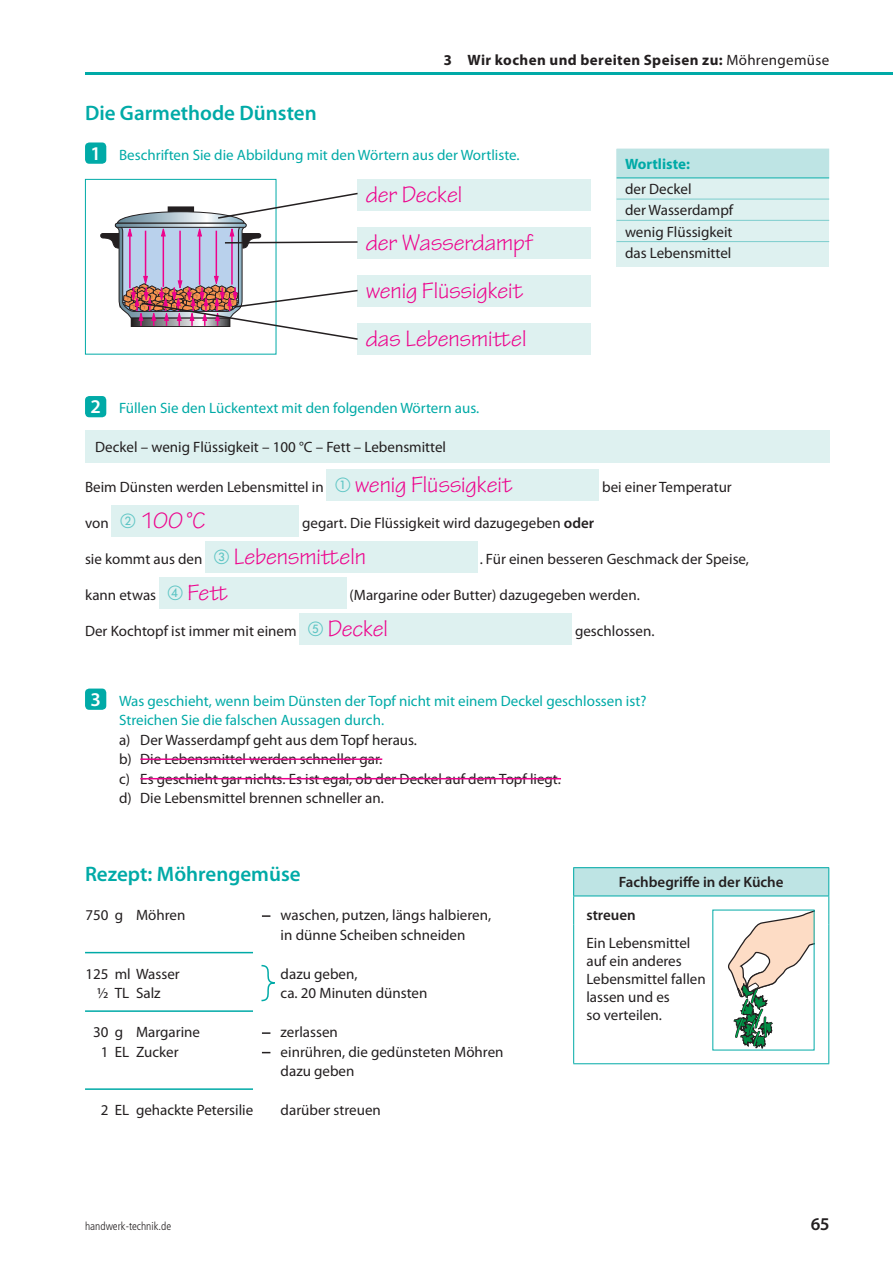
<style>
.page{position:relative;width:893px;height:1263px;background:#fff}
.page>*{position:absolute;margin:0;border:0;box-sizing:border-box;transform-origin:0 0}
.t1{font:24px/47.8px "Tekton Pro";letter-spacing:-.005em;color:#ed028c}
.t2{font:600 21px "Myriad Pro";color:#00aaa7}
.t3{font:600 18px "Myriad Pro";color:#231f20}
.t4{font:15px/19.5px "Myriad Pro";color:#231f20}
.t5{font:15px/19.5px "Myriad Pro";color:#00aaa7}
.t6{font:700 15px "Myriad Pro";letter-spacing:.025em;color:#231f20}
.t7{font:600 15px/32.5px "Myriad Pro";color:#231f20}
.t8{font:700 15px "Myriad Pro";color:#00aaa7}
.t9{font:300 condensed 11.25px "Frutiger LT Std";color:#231f20}
.s1{font-weight:400}
.s2{font-weight:600;font-size:19.5px;color:#fff}
.s3{font-family:"Tekton Pro";font-size:24px;color:#ed028c}
.s4{font-family:"Myriad Pro";font-size:15px;color:#231f20}
.s5{color:#5dc5c4}
.s6{font-weight:600}
</style>
<div class="page">
<hr style="left:85px;top:72px;width:808px;height:2px;background:#00aaa7">
<div style="left:85px;top:430px;width:744px;height:32px;background:#def1f0"></div>
<div style="left:327px;top:469px;width:272px;height:32px;background:#def1f0"></div>
<div style="left:112px;top:505px;width:187px;height:32px;background:#def1f0"></div>
<div style="left:206px;top:541px;width:272px;height:32px;background:#def1f0"></div>
<div style="left:159px;top:577px;width:187px;height:32px;background:#def1f0"></div>
<div style="left:300px;top:613px;width:272px;height:32px;background:#def1f0"></div>
<hr style="left:140px;top:758px;width:242px;height:2px;background:#ed028c">
<hr style="left:140px;top:778px;width:421px;height:1px;background:#ed028c">
<hr style="left:85px;top:952px;width:168px;height:1px;background:#00aaa7">
<hr style="left:85px;top:1010px;width:168px;height:2px;background:#00aaa7">
<hr style="left:85px;top:1088px;width:168px;height:2px;background:#00aaa7">
<div style="left:85px;top:142px;width:21px;height:22px;background:#00aaa7;border-radius:4px"></div>
<div style="left:85px;top:396px;width:21px;height:21px;background:#00aaa7;border-radius:4px"></div>
<div style="left:85px;top:688px;width:21px;height:22px;background:#00aaa7;border-radius:4px"></div>
<svg style="left:262px;top:915px;width:8px;height:2px"></svg>
<svg style="left:261px;top:964px;width:14px;height:38px"></svg>
<svg style="left:262px;top:1032px;width:8px;height:2px"></svg>
<div style="left:617px;top:149px;width:212px;height:117px;background:#def1f0"></div>
<div style="left:617px;top:149px;width:212px;height:28px;background:#bee4e4"></div>
<hr style="left:617px;top:177px;width:212px;height:1px;background:#00aaa7">
<hr style="left:617px;top:199px;width:212px;height:1px;background:#7bcdcd">
<hr style="left:617px;top:220px;width:212px;height:1px;background:#7bcdcd">
<hr style="left:617px;top:241px;width:212px;height:1px;background:#7bcdcd">
<div style="left:85px;top:179px;width:191px;height:175px;border:1px solid #00aaa7"></div>
<div style="left:357px;top:179px;width:234px;height:32px;background:#def1f0"></div>
<div style="left:357px;top:227px;width:234px;height:32px;background:#def1f0"></div>
<div style="left:357px;top:275px;width:234px;height:32px;background:#def1f0"></div>
<div style="left:357px;top:323px;width:234px;height:31px;background:#def1f0"></div>
<svg style="left:100px;top:192px;width:258px;height:149px"></svg>
<div style="left:574px;top:868px;width:255px;height:28px;background:#bee4e4"></div>
<hr style="left:573px;top:867px;width:256px;height:1px;background:#00aaa7">
<hr style="left:573px;top:895px;width:256px;height:1px;background:#00aaa7">
<svg style="left:573px;top:868px;width:1px;height:56px"></svg>
<svg style="left:828px;top:868px;width:1px;height:56px"></svg>
<hr style="left:573px;top:924px;width:1px;height:139px;background:#00aaa7">
<hr style="left:828px;top:924px;width:1px;height:139px;background:#00aaa7">
<hr style="left:573px;top:1063px;width:256px;height:1px;background:#00aaa7">
<svg style="left:728px;top:912px;width:84px;height:136px"></svg>
<p class="t6" style="left:444px;top:52px;width:386px">3 Wir kochen und bereiten Speisen zu: <span class="s1">Möhrengemüse</span></p>
<h2 class="t2" style="left:85px;top:102px;width:233px">Die Garmethode Dünsten</h2>
<p class="t5" style="left:90px;top:145px;width:431px"><span class="s2">1</span> Beschriften Sie die Abbildung mit den Wörtern aus der Wortliste.</p>
<h1 class="t1" style="left:366px;top:172px;width:169px">der Deckel<br>der Wasserdampf wenig Flüssigkeit das Lebensmittel</h1>
<p class="t8" style="left:625px;top:155px;width:66px">Wortliste:</p>
<p class="t4" style="left:625px;top:179px;width:110px;line-height:21.3px">der Deckel<br>der Wasserdampf wenig Flüssigkeit das Lebensmittel</p>
<p class="t5" style="left:90px;top:398px;width:390px"><span class="s2">2</span> Füllen Sie den Lückentext mit den folgenden Wörtern aus.</p>
<p class="t4" style="left:95px;top:437px;width:352px">Deckel – wenig Flüssigkeit – 100 °C – Fett – Lebensmittel</p>
<p class="t4" style="left:85px;top:478px;width:429px">Beim Dünsten werden Lebensmittel in <sup>①</sup> <span class="s3">wenig Flüssigkeit</span></p>
<p class="t4" style="left:602px;top:478px;width:131px">bei einer Temperatur</p>
<h1 class="t1" style="left:85px;top:497px;width:122px"><span class="s4">von</span> <span class="s5">②</span> 100°C</h1>
<p class="t4" style="left:302px;top:514px;width:293px">gegart. Die Flüssigkeit wird dazugegeben <span class="s6">oder</span></p>
<p class="t4" style="left:85px;top:550px;width:282px">sie kommt aus den <sup>③</sup> <span class="s3">Lebensmitteln</span></p>
<p class="t4" style="left:480px;top:550px;width:271px">. Für einen besseren Geschmack der Speise,</p>
<p class="t4" style="left:85px;top:586px;width:144px">kann etwas <sup>④</sup> <span class="s3">Fett</span></p>
<p class="t4" style="left:350px;top:586px;width:292px">(Margarine oder Butter) dazugegeben werden.</p>
<p class="t4" style="left:85px;top:622px;width:304px">Der Kochtopf ist immer mit einem <sup>⑤</sup> <span class="s3">Deckel</span></p>
<p class="t4" style="left:575px;top:622px;width:81px">geschlossen.</p>
<p class="t5" style="left:119px;top:691px;width:529px;text-indent:-29px"><span class="s2">3</span> Was geschieht, wenn beim Dünsten der Topf nicht mit einem Deckel geschlossen ist?<br>Streichen Sie die falschen Aussagen durch.</p>
<p class="t4" style="left:119px;top:730px;width:443px">a) Der Wasserdampf geht aus dem Topf heraus.<br>b) Die Lebensmittel werden schneller gar.<br>c) Es geschieht gar nichts. Es ist egal, ob der Deckel auf dem Topf liegt. d) Die Lebensmittel brennen schneller an.</p>
<h2 class="t2" style="left:85px;top:862px;width:217px">Rezept: Möhrengemüse</h2>
<p class="t4" style="left:85px;top:905px;width:102px">750 g Möhren</p>
<p class="t4" style="left:281px;top:905px;width:212px">waschen, putzen, längs halbieren, in dünne Scheiben schneiden</p>
<p class="t4" style="left:85px;top:964px;width:96px">125 ml Wasser</p>
<p class="t4" style="left:281px;top:964px;width:78px">dazu geben,</p>
<p class="t4" style="left:97px;top:983px;width:65px">½ TL Salz</p>
<p class="t4" style="left:281px;top:983px;width:148px">ca. 20 Minuten dünsten</p>
<p class="t4" style="left:93px;top:1022px;width:109px">30 g Margarine</p>
<p class="t4" style="left:281px;top:1022px;width:59px">zerlassen</p>
<p class="t4" style="left:101px;top:1042px;width:79px">1 EL Zucker</p>
<p class="t4" style="left:281px;top:1042px;width:224px">einrühren, die gedünsteten Möhren dazu geben</p>
<p class="t4" style="left:101px;top:1100px;width:154px">2 EL gehackte Petersilie</p>
<p class="t4" style="left:281px;top:1100px;width:102px">darüber streuen</p>
<p class="t7" style="left:586px;top:866px;width:199px;text-indent:32px">Fachbegriffe in der Küche streuen</p>
<p class="t4" style="left:586px;top:934px;width:121px;line-height:18px">Ein Lebensmittel auf ein anderes<br>Lebensmittel fallen lassen und es<br>so verteilen.</p>
<p class="t9" style="left:85px;top:1220px;width:88px">handwerk-technik.de</p>
<p class="t3" style="left:811px;top:1214px;width:20px">65</p>
</div>
